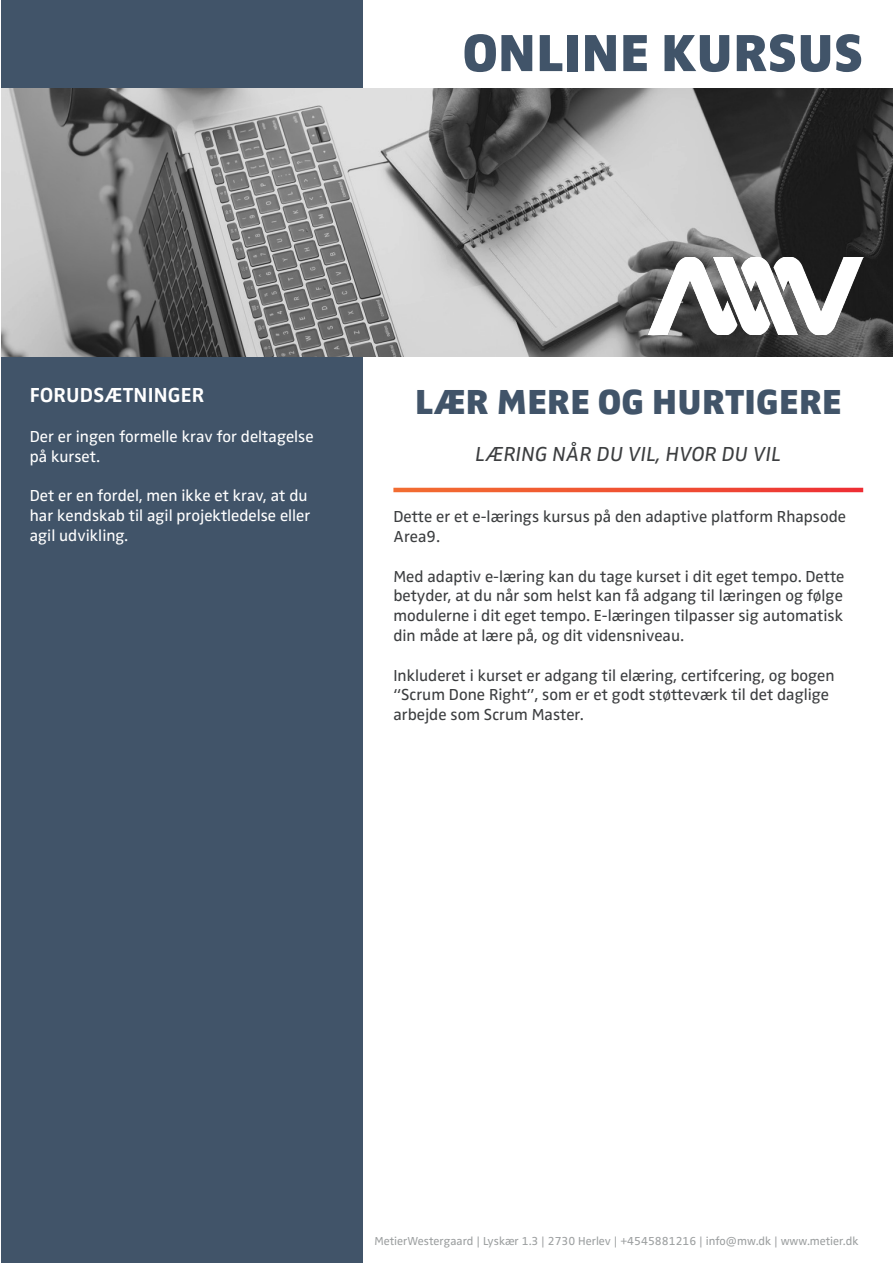
<style>
.page{position:relative;width:893px;height:1263px;background:#fff}
.page>*{position:absolute;margin:0;border:0;box-sizing:border-box;transform-origin:0 0}
.t1{font:900 54px "Zwo OT";letter-spacing:.01em;color:#415469}
.Heading{font:900 36px "Zwo OT";letter-spacing:.01em;color:#415469}
.Subtitle{font:italic 21px "Zwo OT";letter-spacing:.01em;color:#3c3e40}
.White_Sub-head{font:700 21px "Zwo OT";letter-spacing:.01em;color:#fff}
.Body{font:16.5px/19.8px "Zwo OT";color:#3c3e40}
.White_body{font:16.5px/19.8px "Zwo OT";color:#fff}
.t2{font:12px "Zwo OT";color:#9da0a1}
</style>
<div class="page">
<div style="left:1px;top:0;width:362px;height:1263px;background:#415469"></div>
<img style="left:1px;top:88px;width:892px;height:268px">
<img style="left:648px;top:257px;width:215px;height:78px">
<svg style="left:393px;top:488px;width:470px;height:4px;background:#ef5032"></svg>
<p class="t1" style="left:463px;top:21px;width:401px">ONLINE KURSUS</p>
<p class="White_Sub-head" style="left:30px;top:383px;width:176px">FORUDSÆTNINGER</p>
<p class="White_body" style="left:30px;top:427px;width:285px">Der er ingen formelle krav for deltagelse på kurset.</p>
<p class="White_body" style="left:30px;top:486px;width:282px">Det er en fordel, men ikke et krav, at du har kendskab til agil projektledelse eller agil udvikling.</p>
<p class="Heading" style="left:415px;top:380px;width:428px">LÆR MERE OG HURTIGERE</p>
<p class="Subtitle" style="left:475px;top:442px;width:307px">LÆRING NÅR DU VIL, HVOR DU VIL</p>
<p class="Body" style="left:393px;top:507px;width:454px">Dette er et e-lærings kursus på den adaptive platform Rhapsode<br>Area9.</p>
<p class="Body" style="left:393px;top:566px;width:453px;text-align:justify">Med adaptiv e-læring kan du tage kurset i dit eget tempo. Dette betyder, at du når som helst kan få adgang til læringen og følge modulerne i dit eget tempo. E-læringen tilpasser sig automatisk din måde at lære på, og dit vidensniveau.</p>
<p class="Body" style="left:393px;top:665px;width:443px">Inkluderet i kurset er adgang til elæring, certifcering, og bogen “Scrum Done Right”, som er et godt støtteværk til det daglige arbejde som Scrum Master.</p>
<p class="t2" style="left:374px;top:1234px;width:486px">MetierWestergaard | Lyskær 1.3 | 2730 Herlev | +4545881216 | info@mw.dk | www.metier.dk</p>
</div>
